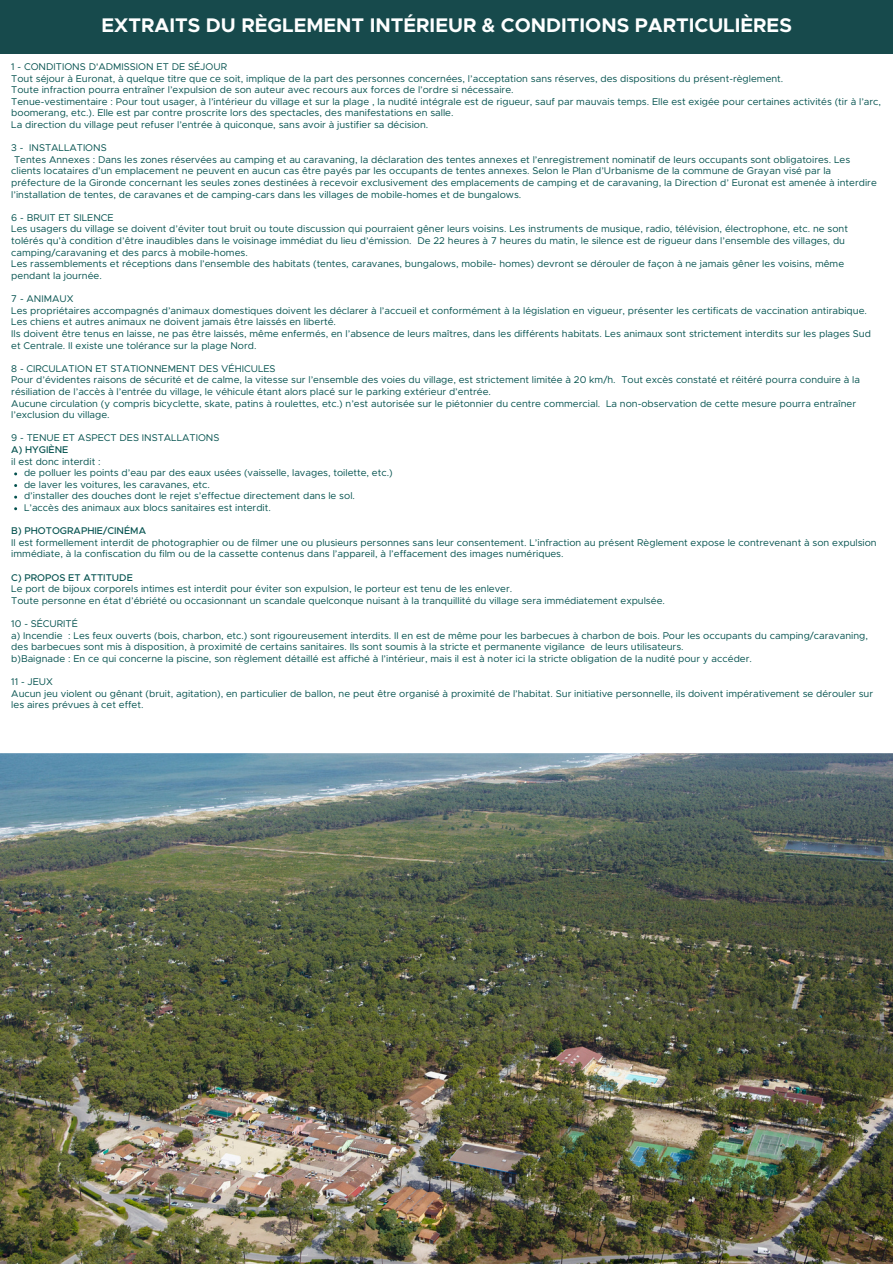
<style>
.page{position:relative;width:893px;height:1264px;background:#fff}
.page>*{position:absolute;margin:0;border:0;box-sizing:border-box;transform-origin:0 0}
.t1{font:700 19.8px "Metropolis";color:#feffff}
.t2{font:9.75px/11.6px "Metropolis";color:#03514e}
.t3{font:500 9.75px "Metropolis";color:#03514e}
</style>
<div class="page">
<div style="left:0;top:0;width:892px;height:53px;background:#174a4c"></div>
<img style="left:0;top:753px;width:892px;height:510px">
<h1 class="t1" style="left:102px;top:17px;width:691px">EXTRAITS DU RÈGLEMENT INTÉRIEUR &amp; CONDITIONS PARTICULIÈRES</h1>
<p class="t2" style="left:11px;top:61px;width:871px">1 - CONDITIONS D'ADMISSION ET DE SÉJOUR<br>Tout séjour à Euronat, à quelque titre que ce soit, implique de la part des personnes concernées, l’acceptation sans réserves, des dispositions du présent-règlement.<br>Toute infraction pourra entraîner l’expulsion de son auteur avec recours aux forces de l’ordre si nécessaire.<br>Tenue-vestimentaire : Pour tout usager, à l’intérieur du village et sur la plage , la nudité intégrale est de rigueur, sauf par mauvais temps. Elle est exigée pour certaines activités (tir à l’arc, boomerang, etc.). Elle est par contre proscrite lors des spectacles, des manifestations en salle.<br>La direction du village peut refuser l’entrée à quiconque, sans avoir à justifier sa décision.</p>
<p class="t2" style="left:11px;top:143px;width:867px">3 - INSTALLATIONS<br>Tentes Annexes : Dans les zones réservées au camping et au caravaning, la déclaration des tentes annexes et l’enregistrement nominatif de leurs occupants sont obligatoires. Les clients locataires d’un emplacement ne peuvent en aucun cas être payés par les occupants de tentes annexes. Selon le Plan d’Urbanisme de la commune de Grayan visé par la préfecture de la Gironde concernant les seules zones destinées à recevoir exclusivement des emplacements de camping et de caravaning, la Direction d’ Euronat est amenée à interdire l’installation de tentes, de caravanes et de camping-cars dans les villages de mobile-homes et de bungalows.</p>
<p class="t2" style="left:11px;top:212px;width:838px">6 - BRUIT ET SILENCE<br>Les usagers du village se doivent d’éviter tout bruit ou toute discussion qui pourraient gêner leurs voisins. Les instruments de musique, radio, télévision, électrophone, etc. ne sont tolérés qu’à condition d’être inaudibles dans le voisinage immédiat du lieu d’émission. De 22 heures à 7 heures du matin, le silence est de rigueur dans l’ensemble des villages, du camping/caravaning et des parcs à mobile-homes.<br>Les rassemblements et réceptions dans l’ensemble des habitats (tentes, caravanes, bungalows, mobile- homes) devront se dérouler de façon à ne jamais gêner les voisins, même pendant la journée.</p>
<p class="t2" style="left:11px;top:293px;width:861px">7 - ANIMAUX<br>Les propriétaires accompagnés d’animaux domestiques doivent les déclarer à l’accueil et conformément à la législation en vigueur, présenter les certificats de vaccination antirabique.<br>Les chiens et autres animaux ne doivent jamais être laissés en liberté.<br>Ils doivent être tenus en laisse, ne pas être laissés, même enfermés, en l’absence de leurs maîtres, dans les différents habitats. Les animaux sont strictement interdits sur les plages Sud et Centrale. Il existe une tolérance sur la plage Nord.</p>
<p class="t2" style="left:11px;top:363px;width:850px">8 - CIRCULATION ET STATIONNEMENT DES VÉHICULES<br>Pour d’évidentes raisons de sécurité et de calme, la vitesse sur l’ensemble des voies du village, est strictement limitée à 20 km/h. Tout excès constaté et réitéré pourra conduire à la résiliation de l’accès à l’entrée du village, le véhicule étant alors placé sur le parking extérieur d’entrée.<br>Aucune circulation (y compris bicyclette, skate, patins à roulettes, etc.) n’est autorisée sur le piétonnier du centre commercial. La non-observation de cette mesure pourra entraîner l’exclusion du village.</p>
<p class="t2" style="left:11px;top:432px;width:210px">9 - TENUE ET ASPECT DES INSTALLATIONS</p>
<p class="t3" style="left:11px;top:445px;width:59px">A) HYGIÈNE</p>
<p class="t2" style="left:24px;top:456px;width:370px;text-indent:-13px">il est donc interdit :<br>de polluer les points d’eau par des eaux usées (vaisselle, lavages, toilette, etc.) de laver les voitures, les caravanes, etc.<br>d’installer des douches dont le rejet s’effectue directement dans le sol.<br>L’accès des animaux aux blocs sanitaires est interdit.</p>
<p class="t3" style="left:11px;top:526px;width:136px">B) PHOTOGRAPHIE/CINÉMA</p>
<p class="t2" style="left:11px;top:537px;width:866px">Il est formellement interdit de photographier ou de filmer une ou plusieurs personnes sans leur consentement. L’infraction au présent Règlement expose le contrevenant à son expulsion immédiate, à la confiscation du film ou de la cassette contenus dans l’appareil, à l’effacement des images numériques.</p>
<p class="t3" style="left:11px;top:572px;width:123px">C) PROPOS ET ATTITUDE</p>
<p class="t2" style="left:11px;top:583px;width:655px">Le port de bijoux corporels intimes est interdit pour éviter son expulsion, le porteur est tenu de les enlever.<br>Toute personne en état d’ébriété ou occasionnant un scandale quelconque nuisant à la tranquillité du village sera immédiatement expulsée.</p>
<p class="t2" style="left:11px;top:618px;width:858px">10 - SÉCURITÉ<br>a) Incendie : Les feux ouverts (bois, charbon, etc.) sont rigoureusement interdits. Il en est de même pour les barbecues à charbon de bois. Pour les occupants du camping/caravaning, des barbecues sont mis à disposition, à proximité de certains sanitaires. Ils sont soumis à la stricte et permanente vigilance de leurs utilisateurs.<br>b)Baignade : En ce qui concerne la piscine, son règlement détaillé est affiché à l’intérieur, mais il est à noter ici la stricte obligation de la nudité pour y accéder.</p>
<p class="t2" style="left:11px;top:676px;width:863px">11 - JEUX<br>Aucun jeu violent ou gênant (bruit, agitation), en particulier de ballon, ne peut être organisé à proximité de l’habitat. Sur initiative personnelle, ils doivent impérativement se dérouler sur les aires prévues à cet effet.</p>
</div>
